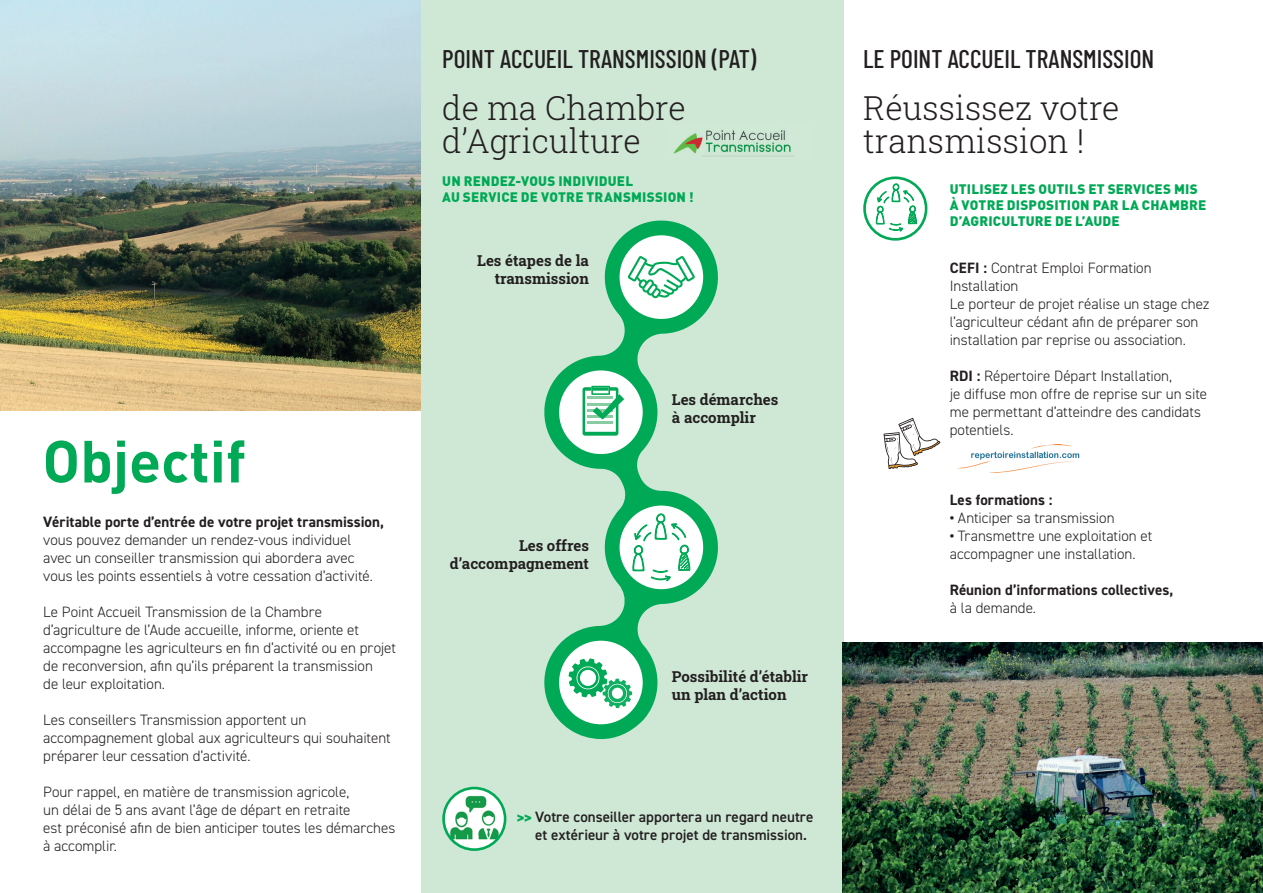
<style>
.page{position:relative;width:1263px;height:893px;background:#fff}
.page>*{position:absolute;margin:0;border:0;box-sizing:border-box;transform-origin:0 0}
.t1{font:58.5px "DIN Bold";color:#00a955}
.t2{font:300 33px/33px "Roboto Slab";color:#231f20}
.t3{font:500 25.5px "Barlow Condensed";color:#231f20}
.t4{font:300 15px/18px "DIN2014";color:#231f20}
.t5{font:15px/18px "Roboto Slab";color:#231f20;text-align:right}
.t6{font:700 15px "DIN2014";letter-spacing:.005em;color:#231f20}
.t7{font:600 15px/18px "DIN2014";color:#231f20}
.t8{font:900 13.5px/16.2px "DIN";letter-spacing:.015em;color:#00a955}
.s1{font-family:"Roboto Slab";font-weight:900;color:#00a955}
.s2{font-weight:700}
</style>
<div class="page">
<div style="left:421px;top:0;width:422px;height:893px;background:#cfe8d6"></div>
<img style="left:0;top:0;width:421px;height:410px">
<img style="left:957px;top:444px;width:122px;height:28px">
<img style="left:842px;top:642px;width:421px;height:251px">
<svg style="left:544px;top:220px;width:174px;height:519px"></svg>
<div style="left:619px;top:235px;width:84px;height:84px;background:#fff;border-radius:50%"></div>
<div style="left:559px;top:370px;width:84px;height:84px;background:#fff;border-radius:50%"></div>
<div style="left:619px;top:506px;width:84px;height:83px;background:#fff;border-radius:50%"></div>
<div style="left:559px;top:641px;width:84px;height:83px;background:#fff;border-radius:50%"></div>
<svg style="left:568px;top:658px;width:64px;height:50px"></svg>
<svg style="left:582px;top:386px;width:42px;height:50px"></svg>
<svg style="left:628px;top:256px;width:67px;height:42px"></svg>
<svg style="left:632px;top:513px;width:58px;height:77px"></svg>
<img style="left:444px;top:788px;width:61px;height:62px;border-radius:31px">
<div style="left:442px;top:787px;width:64px;height:64px;border:3px solid #00a955;border-radius:50%"></div>
<svg style="left:876px;top:183px;width:41px;height:54px"></svg>
<div style="left:863px;top:176px;width:64px;height:65px;border:3px solid #00a955;border-radius:50%"></div>
<img style="left:674px;top:130px;width:119px;height:27px">
<svg style="left:883px;top:418px;width:57px;height:51px"></svg>
<h1 class="t1" style="left:43px;top:423px;width:205px">Objectif</h1>
<p class="t6" style="left:43px;top:511px;width:342px">Véritable porte d’entrée de votre projet transmission,</p>
<p class="t4" style="left:43px;top:530px;width:331px">vous pouvez demander un rendez-vous individuel avec un conseiller transmission qui abordera avec vous les points essentiels à votre cessation d’activité.</p>
<p class="t4" style="left:43px;top:602px;width:354px">Le Point Accueil Transmission de la Chambre d’agriculture de l’Aude accueille, informe, oriente et accompagne les agriculteurs en fin d’activité ou en projet de reconversion, afin qu’ils préparent la transmission<br>de leur exploitation.</p>
<p class="t4" style="left:43px;top:710px;width:349px">Les conseillers Transmission apportent un accompagnement global aux agriculteurs qui souhaitent préparer leur cessation d’activité.</p>
<p class="t4" style="left:43px;top:782px;width:354px">Pour rappel, en matière de transmission agricole,<br>un délai de 5 ans avant l’âge de départ en retraite<br>est préconisé afin de bien anticiper toutes les démarches à accomplir.</p>
<h3 class="t3" style="left:442px;top:41px;width:316px">POINT ACCUEIL TRANSMISSION (PAT)</h3>
<h2 class="t2" style="left:442px;top:91px;width:245px">de ma Chambre d’Agriculture</h2>
<p class="t8" style="left:442px;top:173px;width:253px">UN RENDEZ-VOUS INDIVIDUEL<br>AU SERVICE DE VOTRE TRANSMISSION !</p>
<p class="t5" style="left:477px;top:251px;width:113px">Les étapes de la transmission</p>
<p class="t5" style="left:450px;top:536px;width:141px">Les offres d’accompagnement</p>
<p class="t5" style="left:672px;top:390px;width:108px;text-align:left">Les démarches à accomplir</p>
<p class="t5" style="left:672px;top:667px;width:138px;text-align:left">Possibilité d’établir un plan d’action</p>
<p class="t7" style="left:535px;top:807px;width:280px;text-indent:-18px"><span class="s1">&gt;&gt;</span> Votre conseiller apportera un regard neutre et extérieur à votre projet de transmission.</p>
<h3 class="t3" style="left:863px;top:41px;width:293px">LE POINT ACCUEIL TRANSMISSION</h3>
<h2 class="t2" style="left:863px;top:91px;width:258px">Réussissez votre transmission !</h2>
<p class="t8" style="left:950px;top:180px;width:258px">UTILISEZ LES OUTILS ET SERVICES MIS<br>À VOTRE DISPOSITION PAR LA CHAMBRE<br>D’AGRICULTURE DE L’AUDE</p>
<p class="t4" style="left:950px;top:259px;width:261px"><span class="s2">CEFI :</span> Contrat Emploi Formation Installation<br>Le porteur de projet réalise un stage chez l’agriculteur cédant afin de préparer son installation par reprise ou association.</p>
<p class="t4" style="left:950px;top:367px;width:259px"><span class="s2">RDI :</span> Répertoire Départ Installation,<br>je diffuse mon offre de reprise sur un site me permettant d’atteindre des candidats potentiels.</p>
<p class="t6" style="left:950px;top:490px;width:104px">Les formations :</p>
<p class="t4" style="left:950px;top:509px;width:166px"><span class="s2">•</span> Anticiper sa transmission</p>
<p class="t4" style="left:950px;top:527px;width:204px"><span class="s2">•</span> Transmettre une exploitation et accompagner une installation.</p>
<p class="t6" style="left:950px;top:580px;width:225px">Réunion d’informations collectives,</p>
<p class="t4" style="left:950px;top:599px;width:88px">à la demande.</p>
</div>
